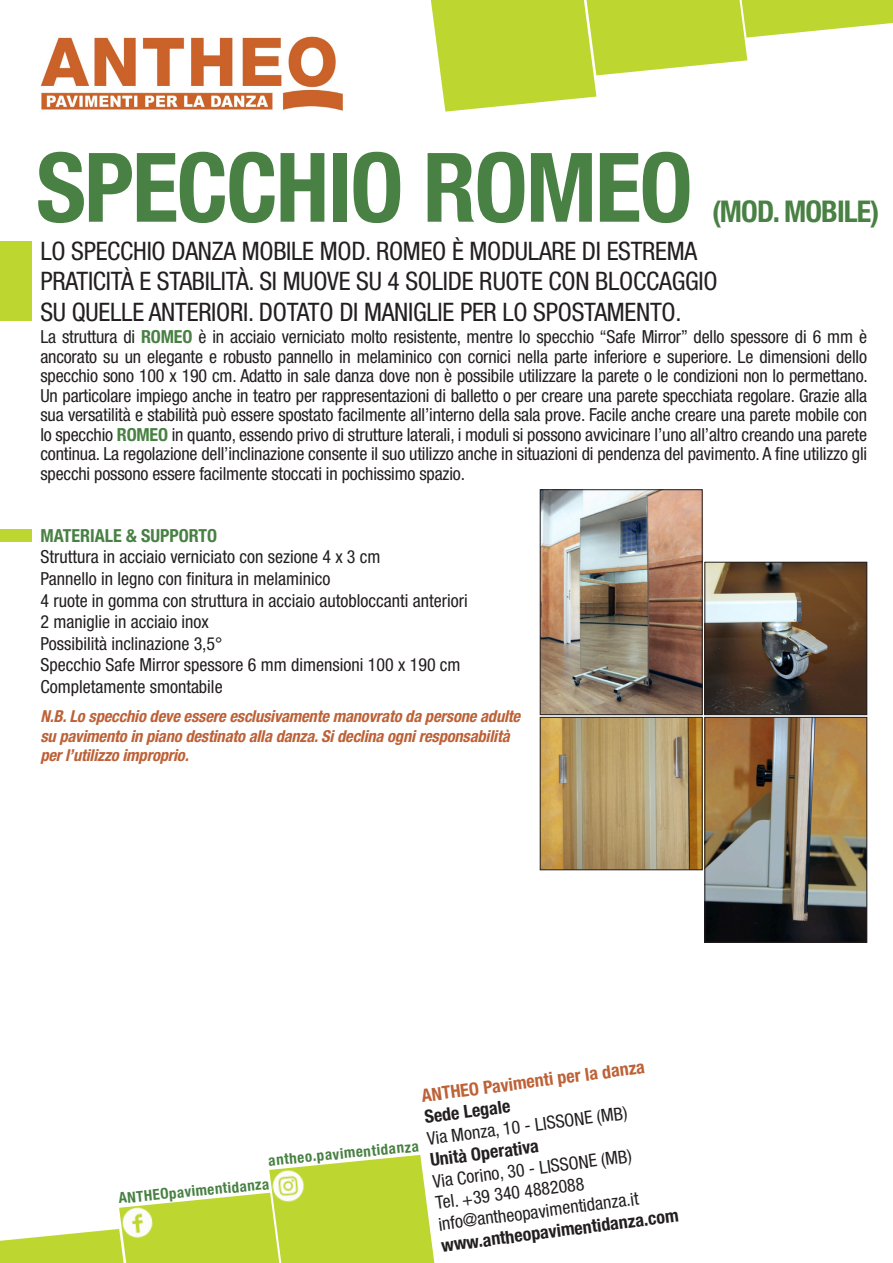
<style>
.page{position:relative;width:893px;height:1263px;background:#fff}
.page>*{position:absolute;margin:0;border:0;box-sizing:border-box;transform-origin:0 0}
.t1{font:700 condensed 96.15px "Helvetica Neue LT Std";letter-spacing:-.02em;color:#488143}
.t2{font:700 condensed 30px "Helvetica Neue LT Std";letter-spacing:-.03em;color:#488143}
.t3{font:condensed 25.5px/30.6px "Helvetica Neue LT Std";letter-spacing:-.01em;color:#231f20}
.t4{font:condensed 18px/19.5px "Helvetica Neue LT Std";letter-spacing:-.01em;color:#231f20;text-align:justify}
.t5{font:700 condensed 18px "Helvetica Neue LT Std";color:#231f20}
.t6{font:700 condensed 18px "Helvetica Neue LT Std";color:#bd6137}
.t7{font:700 condensed 18px "Helvetica Neue LT Std";color:#488143}
.t8{font:italic 700 condensed 16.5px/19.8px "Helvetica Neue LT Std";letter-spacing:-.01em;color:#bd6137}
.t9{font:700 condensed 15px "Helvetica Neue LT Std";color:#488143}
.s1{font-weight:700;color:#488143}
</style>
<div class="page">
<img style="left:40px;top:36px;width:303px;height:75px">
<div style="left:0;top:241px;width:32px;height:80px;background:#bed630"></div>
<svg style="left:431px;top:0;width:462px;height:112px"></svg>
<img style="left:542px;top:491px;width:158px;height:222px">
<div style="left:540px;top:489px;width:162px;height:226px;border:1px solid #231f20"></div>
<img style="left:707px;top:719px;width:158px;height:221px">
<div style="left:705px;top:717px;width:162px;height:225px;border:1px solid #231f20"></div>
<img style="left:542px;top:719px;width:158px;height:149px">
<div style="left:540px;top:717px;width:162px;height:153px;border:1px solid #231f20"></div>
<img style="left:707px;top:564px;width:158px;height:149px">
<div style="left:705px;top:562px;width:162px;height:153px;border:1px solid #231f20"></div>
<svg style="left:0;top:1155px;width:434px;height:108px"></svg>
<img style="left:120px;top:1204px;width:37px;height:37px">
<img style="left:270px;top:1168px;width:37px;height:36px">
<div style="left:0;top:529px;width:32px;height:13px;background:#bed630"></div>
<p class="t1" style="left:36px;top:129px;width:658px">SPECCHIO ROMEO</p>
<p class="t2" style="left:712px;top:193px;width:169px">(MOD. MOBILE)</p>
<p class="t3" style="left:40px;top:235px;width:679px">LO SPECCHIO DANZA MOBILE MOD. ROMEO È MODULARE DI ESTREMA<br>PRATICITÀ E STABILITÀ. SI MUOVE SU 4 SOLIDE RUOTE CON BLOCCAGGIO</p>
<p class="t3" style="left:40px;top:296px;width:643px">SU QUELLE ANTERIORI. DOTATO DI MANIGLIE PER LO SPOSTAMENTO.</p>
<p class="t4" style="left:40px;top:327px;width:828px">La struttura di <span class="s1">ROMEO</span> è in acciaio verniciato molto resistente, mentre lo specchio “Safe Mirror” dello spessore di 6 mm è</p>
<p class="t4" style="left:40px;top:347px;width:828px">ancorato su un elegante e robusto pannello in melaminico con cornici nella parte inferiore e superiore. Le dimensioni dello</p>
<p class="t4" style="left:40px;top:366px;width:829px">specchio sono 100 x 190 cm. Adatto in sale danza dove non è possibile utilizzare la parete o le condizioni non lo permettano.</p>
<p class="t4" style="left:40px;top:386px;width:828px">Un particolare impiego anche in teatro per rappresentazioni di balletto o per creare una parete specchiata regolare. Grazie alla sua versatilità e stabilità può essere spostato facilmente all’interno della sala prove. Facile anche creare una parete mobile con lo specchio <span class="s1">ROMEO</span> in quanto, essendo privo di strutture laterali, i moduli si possono avvicinare l’uno all’altro creando una parete continua. La regolazione dell’inclinazione consente il suo utilizzo anche in situazioni di pendenza del pavimento. A fine utilizzo gli specchi possono essere facilmente stoccati in pochissimo spazio.</p>
<p class="t7" style="left:40px;top:524px;width:178px">MATERIALE &amp; SUPPORTO</p>
<p class="t4" style="left:40px;top:547px;width:342px">Struttura in acciaio verniciato con sezione 4 x 3 cm</p>
<p class="t4" style="left:40px;top:569px;width:292px">Pannello in legno con finitura in melaminico</p>
<p class="t4" style="left:40px;top:590px;width:429px">4 ruote in gomma con struttura in acciaio autobloccanti anteriori</p>
<p class="t4" style="left:40px;top:612px;width:170px">2 maniglie in acciaio inox</p>
<p class="t4" style="left:40px;top:633px;width:184px">Possibilità inclinazione 3,5°</p>
<p class="t4" style="left:40px;top:655px;width:422px">Specchio Safe Mirror spessore 6 mm dimensioni 100 x 190 cm</p>
<p class="t4" style="left:40px;top:677px;width:184px">Completamente smontabile</p>
<p class="t8" style="left:40px;top:706px;width:481px">N.B. Lo specchio deve essere esclusivamente manovrato da persone adulte su pavimento in piano destinato alla danza. Si declina ogni responsabilità per l’utilizzo improprio.</p>
<p class="t6" style="left:420px;top:1084px;width:226px;rotate:-7deg">ANTHEO Pavimenti per la danza</p>
<p class="t5" style="left:423px;top:1106px;width:88px;rotate:-7deg">Sede Legale</p>
<p class="t4" style="left:426px;top:1128px;width:203px;rotate:-7deg">Via Monza, 10 - LISSONE (MB)</p>
<p class="t5" style="left:429px;top:1149px;width:111px;rotate:-7deg">Unità Operativa</p>
<p class="t9" style="left:267px;top:1152px;width:153px;rotate:-6deg">antheo.pavimentidanza</p>
<p class="t4" style="left:432px;top:1171px;width:202px;rotate:-7deg">Via Corino, 30 - LISSONE (MB)</p>
<p class="t4" style="left:434px;top:1192px;width:151px;rotate:-7deg">Tel. +39 340 4882088</p>
<p class="t9" style="left:118px;top:1190px;width:153px;rotate:-6deg">ANTHEOpavimentidanza</p>
<p class="t4" style="left:437px;top:1214px;width:203px;rotate:-7deg">info@antheopavimentidanza.it</p>
<p class="t5" style="left:440px;top:1234px;width:241px;rotate:-7deg">www.antheopavimentidanza.com</p>
</div>
